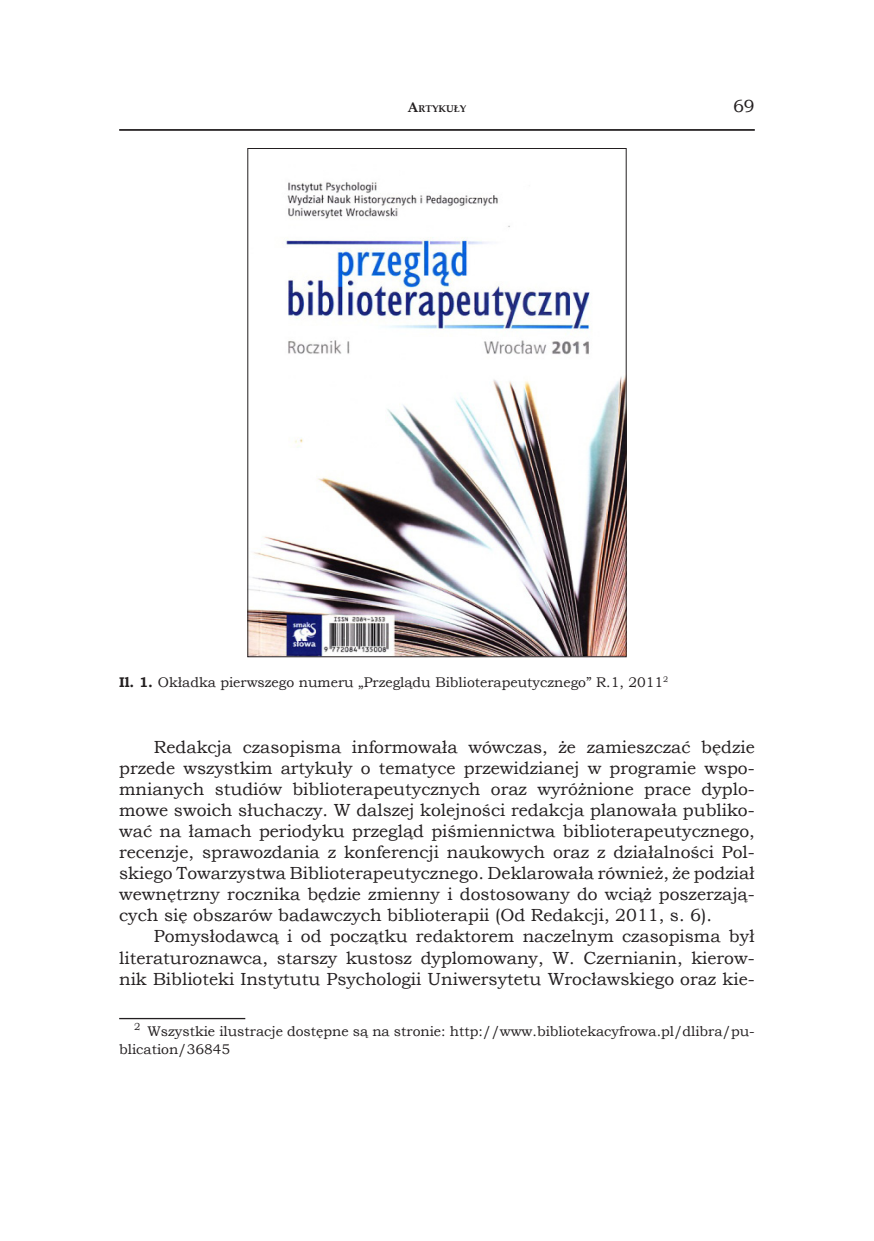
<style>
.page{position:relative;width:874px;height:1241px;background:#fff}
.page>*{position:absolute;margin:0;border:0;box-sizing:border-box;transform-origin:0 0}
.tekst{font:17.5px/21px "Bookman Old Style";color:#231f20;text-align:justify}
.przypis{font:14px/17.5px "Bookman Old Style";color:#231f20}
.podpis_rysunku{font:14px "Bookman Old Style";color:#231f20}
.t1{font:700 9.8px "Book Antiqua";color:#231f20}
.s1{font-size:14px}
.s2{font-weight:700}
</style>
<div class="page">
<hr style="left:119px;top:129px;width:635px;height:2px;background:#231f20">
<hr style="left:119px;top:1017px;width:126px;height:2px;background:#231f20">
<img style="left:249px;top:182px;width:375px;height:473px">
<p class="t1" style="left:407px;top:102px;width:60px"><span class="s1">A</span>rtykuły</p>
<p class="tekst" style="left:732px;top:95px;width:23px">69</p>
<p class="podpis_rysunku" style="left:119px;top:673px;width:550px"><span class="s2">Il. 1.</span> Okładka pierwszego numeru „Przeglądu Biblioterapeutycznego” R.1, 2011<sup>2</sup></p>
<p class="tekst" style="left:119px;top:736px;width:636px;text-indent:35px">Redakcja czasopisma informowała wówczas, że zamieszczać będzie przede wszystkim artykuły o tematyce przewidzianej w programie wspo&shy;mnianych studiów biblioterapeutycznych oraz wyróżnione prace dyplo&shy;mowe swoich słuchaczy. W dalszej kolejności redakcja planowała publiko&shy;wać na łamach periodyku przegląd piśmiennictwa biblioterapeutycznego, recenzje, sprawozdania z konferencji naukowych oraz z działalności Pol&shy;skiego Towarzystwa Biblioterapeutycznego. Deklarowała również, że podział wewnętrzny rocznika będzie zmienny i dostosowany do wciąż poszerzają&shy;cych się obszarów badawczych biblioterapii (Od Redakcji, 2011, s. 6).<sup>2</sup></p>
<p class="tekst" style="left:119px;top:925px;width:636px;text-indent:35px">Pomysłodawcą i od początku redaktorem naczelnym czasopisma był literaturoznawca, starszy kustosz dyplomowany, W. Czernianin, kierow&shy;nik Biblioteki Instytutu Psychologii Uniwersytetu Wrocławskiego oraz kie-</p>
<p class="przypis" style="left:119px;top:1022px;width:636px;text-indent:15px"><sup>2</sup> Wszystkie ilustracje dostępne są na stronie: http://www.bibliotekacyfrowa.pl/dlibra/pu&shy;blication/36845</p>
</div>
